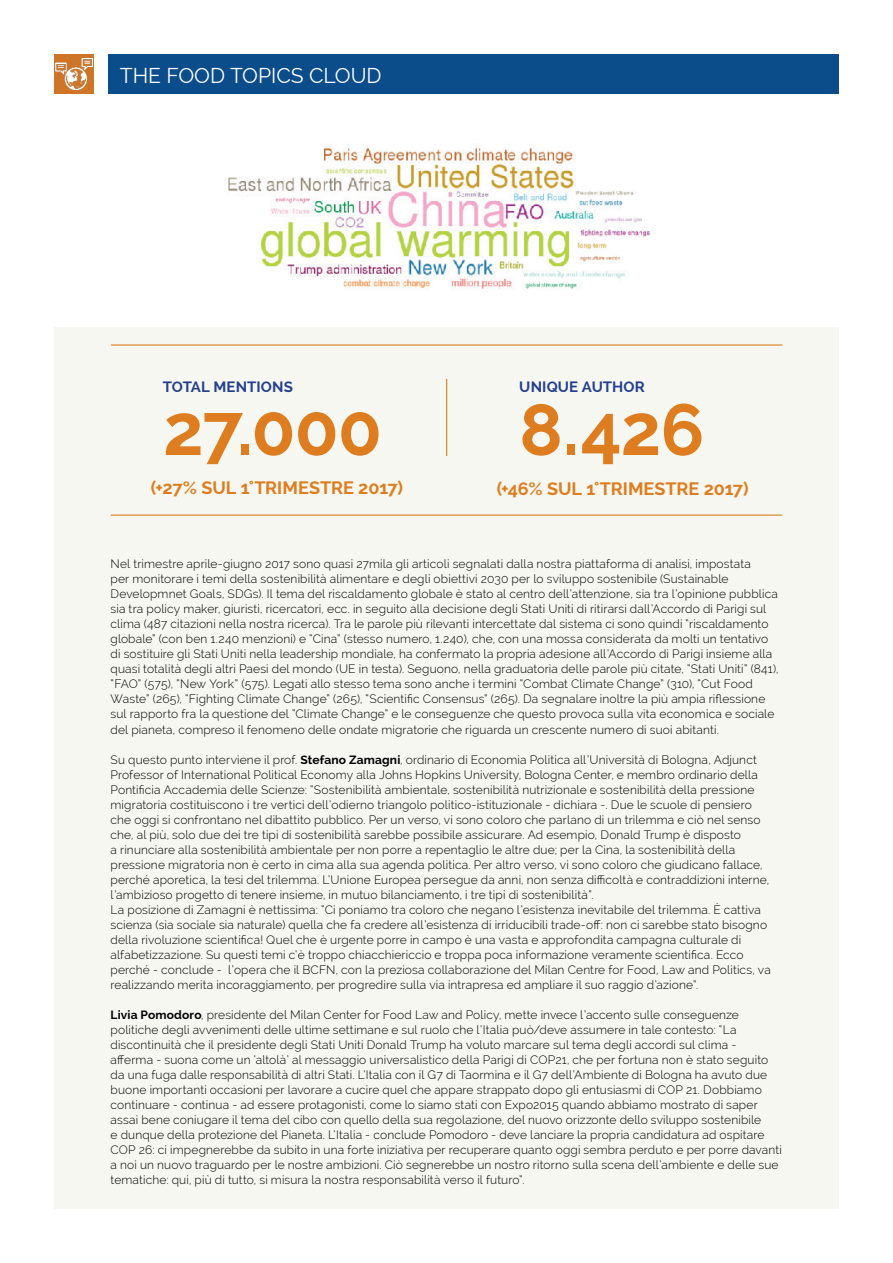
<style>
.page{position:relative;width:893px;height:1263px;background:#fff}
.page>*{position:absolute;margin:0;border:0;box-sizing:border-box;transform-origin:0 0}
.t1{font:700 72px "Raleway";letter-spacing:-.015em;color:#de7d1f}
.t2{font:21px "Raleway";color:#fff}
.t3{font:700 18px "Raleway";letter-spacing:-.005em;color:#de7d1f}
.t4{font:700 15px "Raleway";letter-spacing:.005em;color:#253f8e}
.t5{font:300 12px/15px "Raleway";letter-spacing:.01em;color:#000001}
.s1{font-weight:700}
</style>
<div class="page">
<div style="left:54px;top:54px;width:40px;height:40px;background:#ce7527"></div>
<img style="left:55px;top:59px;width:37px;height:30px">
<div style="left:109px;top:54px;width:730px;height:40px;background:#0b4c8a"></div>
<img style="left:228px;top:145px;width:422px;height:145px">
<div style="left:54px;top:327px;width:785px;height:882px;background:#f6f7f0"></div>
<hr style="left:111px;top:514px;width:671px;height:2px;background:#de7d1f">
<hr style="left:111px;top:344px;width:671px;height:2px;background:#de7d1f">
<hr style="left:446px;top:379px;width:1px;height:77px;background:#de7d1f">
<h2 class="t2" style="left:120px;top:64px;width:263px">THE FOOD TOPICS CLOUD</h2>
<p class="t4" style="left:163px;top:378px;width:132px">TOTAL MENTIONS</p>
<h1 class="t1" style="left:163px;top:389px;width:221px">27.000</h1>
<p class="t4" style="left:519px;top:378px;width:127px">UNIQUE AUTHOR</p>
<h1 class="t1" style="left:519px;top:389px;width:187px">8.426</h1>
<h3 class="t3" style="left:151px;top:478px;width:254px">(+27% SUL 1°TRIMESTRE 2017)</h3>
<h3 class="t3" style="left:497px;top:479px;width:253px">(+46% SUL 1°TRIMESTRE 2017)</h3>
<p class="t5" style="left:111px;top:557px;width:669px">Nel trimestre aprile-giugno 2017 sono quasi 27mila gli articoli segnalati dalla nostra piattaforma di analisi, impostata<br>per monitorare i temi della sostenibilità alimentare e degli obiettivi 2030 per lo sviluppo sostenibile (Sustainable Developmnet Goals, SDGs). Il tema del riscaldamento globale è stato al centro dell’attenzione, sia tra l’opinione pubblica sia tra policy maker, giuristi, ricercatori, ecc. in seguito alla decisione degli Stati Uniti di ritirarsi dall’Accordo di Parigi sul clima (487 citazioni nella nostra ricerca). Tra le parole più rilevanti intercettate dal sistema ci sono quindi “riscaldamento globale” (con ben 1.240 menzioni) e “Cina” (stesso numero, 1.240), che, con una mossa considerata da molti un tentativo di sostituire gli Stati Uniti nella leadership mondiale, ha confermato la propria adesione all’Accordo di Parigi insieme alla quasi totalità degli altri Paesi del mondo (UE in testa). Seguono, nella graduatoria delle parole più citate, “Stati Uniti” (841), “FAO” (575), “New York” (575). Legati allo stesso tema sono anche i termini “Combat Climate Change” (310), “Cut Food Waste” (265), “Fighting Climate Change” (265), “Scientific Consensus” (265). Da segnalare inoltre la più ampia riflessione sul rapporto fra la questione del “Climate Change” e le conseguenze che questo provoca sulla vita economica e sociale del pianeta, compreso il fenomeno delle ondate migratorie che riguarda un crescente numero di suoi abitanti.</p>
<p class="t5" style="left:111px;top:752px;width:662px">Su questo punto interviene il prof. <span class="s1">Stefano Zamagni</span>, ordinario di Economia Politica all’Università di Bologna, Adjunct Professor of International Political Economy alla Johns Hopkins University, Bologna Center, e membro ordinario della Pontificia Accademia delle Scienze: “Sostenibilità ambientale, sostenibilità nutrizionale e sostenibilità della pressione migratoria costituiscono i tre vertici dell’odierno triangolo politico-istituzionale - dichiara -. Due le scuole di pensiero che oggi si confrontano nel dibattito pubblico. Per un verso, vi sono coloro che parlano di un trilemma e ciò nel senso che, al più, solo due dei tre tipi di sostenibilità sarebbe possibile assicurare. Ad esempio, Donald Trump è disposto<br>a rinunciare alla sostenibilità ambientale per non porre a repentaglio le altre due; per la Cina, la sostenibilità della pressione migratoria non è certo in cima alla sua agenda politica. Per altro verso, vi sono coloro che giudicano fallace, perché aporetica, la tesi del trilemma. L’Unione Europea persegue da anni, non senza difficoltà e contraddizioni interne, l’ambizioso progetto di tenere insieme, in mutuo bilanciamento, i tre tipi di sostenibilità”.<br>La posizione di Zamagni è nettissima: “Ci poniamo tra coloro che negano l’esistenza inevitabile del trilemma. È cattiva scienza (sia sociale sia naturale) quella che fa credere all’esistenza di irriducibili trade-off: non ci sarebbe stato bisogno della rivoluzione scientifica! Quel che è urgente porre in campo è una vasta e approfondita campagna culturale di alfabetizzazione. Su questi temi c’è troppo chiacchiericcio e troppa poca informazione veramente scientifica. Ecco perché - conclude - l’opera che il BCFN, con la preziosa collaborazione del Milan Centre for Food, Law and Politics, va realizzando merita incoraggiamento, per progredire sulla via intrapresa ed ampliare il suo raggio d’azione”.</p>
<p class="t5" style="left:111px;top:1007px;width:673px"><span class="s1">Livia Pomodoro</span>, presidente del Milan Center for Food Law and Policy, mette invece l’accento sulle conseguenze politiche degli avvenimenti delle ultime settimane e sul ruolo che l’Italia può/deve assumere in tale contesto: “La discontinuità che il presidente degli Stati Uniti Donald Trump ha voluto marcare sul tema degli accordi sul clima - afferma - suona come un ‘altolà’ al messaggio universalistico della Parigi di COP21, che per fortuna non è stato seguito da una fuga dalle responsabilità di altri Stati. L’Italia con il G7 di Taormina e il G7 dell’Ambiente di Bologna ha avuto due buone importanti occasioni per lavorare a cucire quel che appare strappato dopo gli entusiasmi di COP 21. Dobbiamo continuare - continua - ad essere protagonisti, come lo siamo stati con Expo2015 quando abbiamo mostrato di saper assai bene coniugare il tema del cibo con quello della sua regolazione, del nuovo orizzonte dello sviluppo sostenibile<br>e dunque della protezione del Pianeta. L’Italia - conclude Pomodoro - deve lanciare la propria candidatura ad ospitare COP 26: ci impegnerebbe da subito in una forte iniziativa per recuperare quanto oggi sembra perduto e per porre davanti a noi un nuovo traguardo per le nostre ambizioni. Ciò segnerebbe un nostro ritorno sulla scena dell’ambiente e delle sue tematiche: qui, più di tutto, si misura la nostra responsabilità verso il futuro”.</p>
</div>
